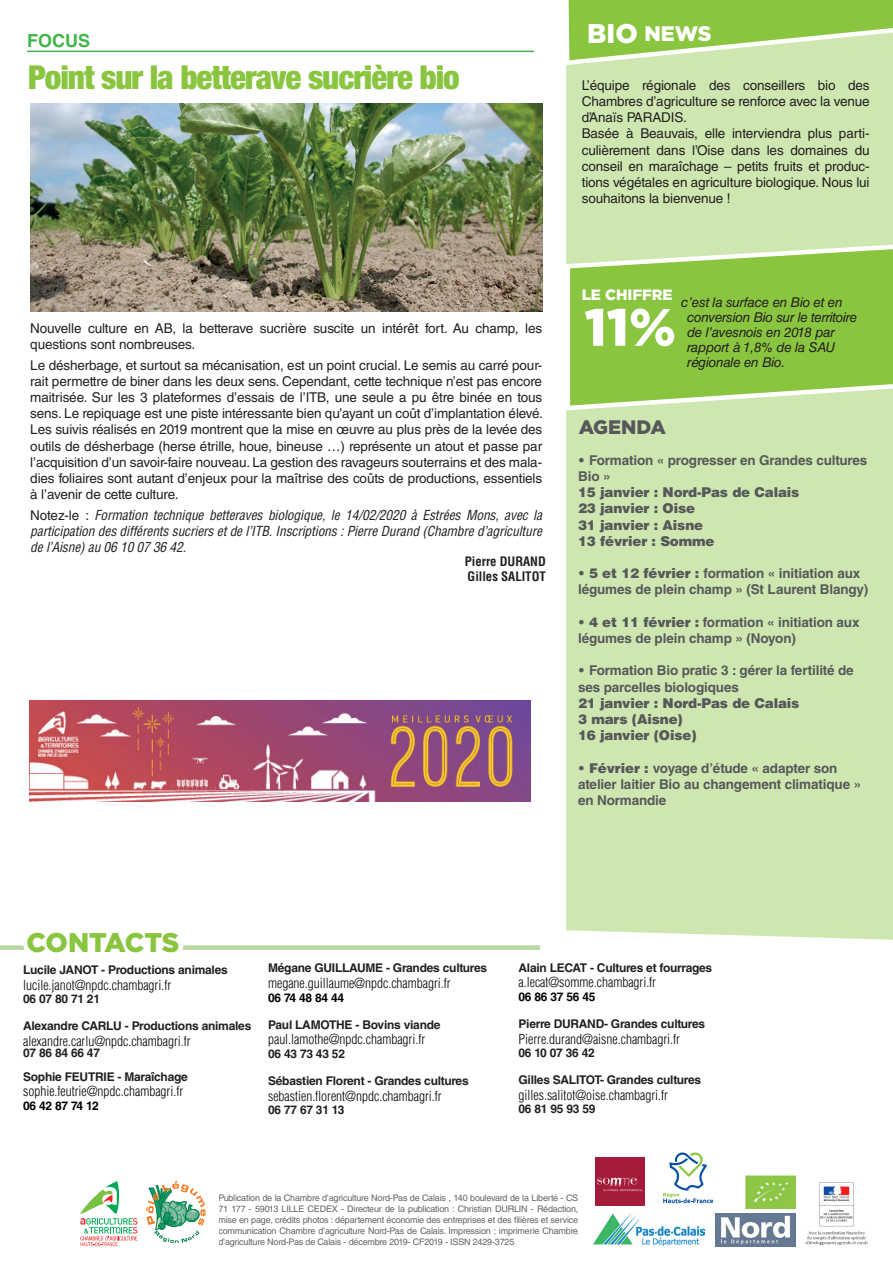
<style>
.page{position:relative;width:893px;height:1263px;background:#fff}
.page>*{position:absolute;margin:0;border:0;box-sizing:border-box;transform-origin:0 0}
.t1{font:900 52.5px "Gotham";color:#fff}
.t2{font:900 condensed 33px "Helvetica Neue";letter-spacing:-.03em;color:#89c53f}
.t3{font:900 27px "Gotham";letter-spacing:-.015em;color:#89c53f}
.t4{font:900 21px "Gotham";color:#fff}
.t5{font:900 19.5px "Gotham";color:#57585a}
.t6{font:700 18px "Helvetica LT Std";color:#42b649}
.t7{font:13.5px/16.2px "Helvetica LT Std";letter-spacing:-.01em;color:#231f20}
.t8{font:700 13.5px/16.2px "Helvetica LT Std";letter-spacing:-.01em;color:#57585a}
.t9{font:300 condensed 13.5px "Helvetica LT Std";color:#000001}
.t10{font:italic condensed 13.5px/16.2px "Helvetica LT Std";letter-spacing:-.01em;color:#231f20;text-align:justify}
.t11{font:900 13.5px/16.2px "Helvetica LT Std";letter-spacing:-.01em;color:#57585a}
.t12{font:italic 13.5px/15px "Helvetica LT Std";letter-spacing:-.02em;color:#231f20}
.t13{font:700 condensed 12.75px/15.3px "Helvetica LT Std";color:#231f20}
.t14{font:700 12px/24px "Helvetica LT Std";letter-spacing:-.02em;color:#231f20}
.t15{font:700 12px "Helvetica LT Std";letter-spacing:-.02em;color:#000001}
.t16{font:9px/10.8px "Helvetica LT Std";letter-spacing:-.02em;color:#636366;text-align:justify}
.s1{font-size:27px}
.s2{font-style:normal;font-stretch:normal}
.s3{font-weight:900}
</style>
<div class="page">
<div style="left:566px;top:68px;width:327px;height:872px;background:#cee7b0"></div>
<div style="left:0;top:945px;width:540px;height:5px;background:#b4d89f"></div>
<svg style="left:566px;top:0;width:327px;height:68px;background:#a5d26d"></svg>
<img style="left:805px;top:1182px;width:63px;height:63px">
<img style="left:715px;top:1214px;width:81px;height:32px">
<img style="left:593px;top:1213px;width:111px;height:32px">
<svg style="left:663px;top:1152px;width:50px;height:51px"></svg>
<svg style="left:18px;top:945px;width:172px;height:5px"></svg>
<hr style="left:27px;top:51px;width:507px;height:1px;background:#42b649">
<svg style="left:566px;top:240px;width:327px;height:455px;background:#badd90"></svg>
<img style="left:745px;top:1175px;width:51px;height:34px">
<svg style="left:146px;top:1181px;width:60px;height:62px"></svg>
<svg style="left:80px;top:1181px;width:57px;height:65px"></svg>
<img style="left:30px;top:103px;width:512px;height:208px">
<img style="left:596px;top:1157px;width:48px;height:48px">
<img style="left:30px;top:701px;width:501px;height:100px">
<h3 class="t6" style="left:27px;top:29px;width:65px">FOCUS</h3>
<h2 class="t2" style="left:28px;top:57px;width:433px">Point sur la betterave sucrière bio</h2>
<h3 class="t4" style="left:587px;top:22px;width:126px"><span class="s1">BIO</span> NEWS</h3>
<p class="t7" style="left:582px;top:77px;width:289px">L’équipe régionale des conseillers bio des Chambres d’agriculture se renforce avec la venue d’Anaïs PARADIS.<br>Basée à Beauvais, elle interviendra plus parti&shy;culièrement dans l’Oise dans les domaines du conseil en maraîchage – petits fruits et produc&shy;tions végétales en agriculture biologique. Nous lui souhaitons la bienvenue !</p>
<p class="t7" style="left:30px;top:320px;width:513px">Nouvelle culture en AB, la betterave sucrière suscite un intérêt fort. Au champ, les questions sont nombreuses.</p>
<p class="t7" style="left:30px;top:357px;width:514px;text-align:justify">Le désherbage, et surtout sa mécanisation, est un point crucial. Le semis au carré pour&shy;rait permettre de biner dans les deux sens. Cependant, cette technique n’est pas encore maitrisée. Sur les 3 plateformes d’essais de l’ITB, une seule a pu être binée en tous sens. Le repiquage est une piste intéressante bien qu’ayant un coût d’implantation élevé.<br>Les suivis réalisés en 2019 montrent que la mise en œuvre au plus près de la levée des outils de désherbage (herse étrille, houe, bineuse …) représente un atout et passe par l’acquisition d’un savoir-faire nouveau. La gestion des ravageurs souterrains et des mala&shy;dies foliaires sont autant d’enjeux pour la maîtrise des coûts de productions, essentiels à l’avenir de cette culture.</p>
<p class="t10" style="left:30px;top:507px;width:513px"><span class="s2">Notez-le :</span> Formation technique betteraves biologique, le 14/02/2020 à Estrées Mons, avec la participation des différents sucriers et de l’ITB. Inscriptions : Pierre Durand (Chambre d’agriculture de l’Aisne) au 06 10 07 36 42.</p>
<p class="t13" style="left:465px;top:554px;width:83px">Pierre DURAND<br>Gilles SALITOT</p>
<p class="t12" style="left:687px;top:295px;width:172px;text-indent:-105px"><sup>LE</sup> <sup>CHIFFRE</sup> c’est la surface en Bio et en conversion Bio sur le territoire de l’avesnois en 2018 par rapport à 1,8% de la SAU régionale en Bio.</p>
<h1 class="t1" style="left:585px;top:297px;width:93px">11%</h1>
<h3 class="t5" style="left:579px;top:416px;width:89px">AGENDA</h3>
<p class="t8" style="left:578px;top:452px;width:291px"><span class="s3">•</span> Formation « progresser en Grandes cultures<br>Bio »</p>
<p class="t11" style="left:578px;top:484px;width:223px">15 janvier : Nord-Pas de Calais<br>23 janvier : Oise<br>31 janvier : Aisne<br>13 février : Somme</p>
<p class="t8" style="left:578px;top:565px;width:292px"><span class="s3">• 5 et 12 février :</span> formation « initiation aux légumes de plein champ » (St Laurent Blangy)</p>
<p class="t8" style="left:578px;top:614px;width:283px"><span class="s3">• 4 et 11 février :</span> formation « initiation aux légumes de plein champ » (Noyon)</p>
<p class="t8" style="left:578px;top:662px;width:277px"><span class="s3">•</span> Formation Bio pratic 3 : gérer la fertilité de ses parcelles biologiques</p>
<p class="t11" style="left:578px;top:694px;width:223px">21 janvier : Nord-Pas de Calais<br>3 mars (Aisne)<br>16 janvier (Oise)</p>
<p class="t8" style="left:578px;top:759px;width:285px"><span class="s3">• Février :</span> voyage d’étude « adapter son atelier laitier Bio au changement climatique » en Normandie</p>
<h3 class="t3" style="left:26px;top:927px;width:155px">CONTACTS</h3>
<p class="t14" style="left:23px;top:958px;width:206px">Lucile JANOT - Productions animales</p>
<p class="t9" style="left:23px;top:976px;width:149px">lucile.janot@npdc.chambagri.fr</p>
<p class="t14" style="left:23px;top:987px;width:78px">06 07 80 71 21</p>
<p class="t14" style="left:23px;top:1014px;width:230px">Alexandre CARLU - Productions animales</p>
<p class="t9" style="left:23px;top:1033px;width:169px">alexandre.carlu@npdc.chambagri.fr</p>
<p class="t14" style="left:23px;top:1040px;width:166px">07 86 84 66 47<br>Sophie FEUTRIE - Maraîchage</p>
<p class="t9" style="left:23px;top:1083px;width:161px">sophie.feutrie@npdc.chambagri.fr</p>
<p class="t15" style="left:23px;top:1098px;width:77px">06 42 87 74 12</p>
<p class="t14" style="left:268px;top:956px;width:221px">Mégane GUILLAUME - Grandes cultures</p>
<p class="t9" style="left:268px;top:975px;width:184px">megane.guillaume@npdc.chambagri.fr</p>
<p class="t15" style="left:268px;top:990px;width:78px">06 74 48 84 44</p>
<p class="t14" style="left:268px;top:1012px;width:174px">Paul LAMOTHE - Bovins viande</p>
<p class="t9" style="left:268px;top:1031px;width:158px">paul.lamothe@npdc.chambagri.fr</p>
<p class="t14" style="left:268px;top:1041px;width:78px">06 43 73 43 52</p>
<p class="t14" style="left:268px;top:1068px;width:202px">Sébastien Florent - Grandes cultures</p>
<p class="t9" style="left:268px;top:1087px;width:175px">sebastien.florent@npdc.chambagri.fr</p>
<p class="t14" style="left:268px;top:1098px;width:78px">06 77 67 31 13</p>
<p class="t14" style="left:518px;top:955px;width:195px">Alain LECAT - Cultures et fourrages</p>
<p class="t9" style="left:518px;top:974px;width:139px">a.lecat@somme.chambagri.fr</p>
<p class="t15" style="left:518px;top:989px;width:78px">06 86 37 56 45</p>
<p class="t14" style="left:518px;top:1011px;width:188px">Pierre DURAND- Grandes cultures</p>
<p class="t9" style="left:518px;top:1030px;width:163px">Pierre.durand@aisne.chambagri.fr</p>
<p class="t14" style="left:518px;top:1041px;width:78px">06 10 07 36 42</p>
<p class="t14" style="left:518px;top:1068px;width:184px">Gilles SALITOT- Grandes cultures</p>
<p class="t9" style="left:518px;top:1086px;width:151px">gilles.salitot@oise.chambagri.fr</p>
<p class="t14" style="left:518px;top:1097px;width:78px">06 81 95 93 59</p>
<p class="t16" style="left:218px;top:1193px;width:361px">Publication de la Chambre d’agriculture Nord-Pas de Calais , 140 boulevard de la Liberté - CS 71 177 - 59013 LILLE CEDEX - Directeur de la publication : Christian DURLIN - Rédaction, mise en page, crédits photos : département économie des entreprises et des filières et service communication Chambre d’agriculture Nord-Pas de Calais. Impression : imprimerie Chambre d’agriculture Nord-Pas de Calais - décembre 2019- CF2019 - ISSN 2429-3725</p>
</div>
